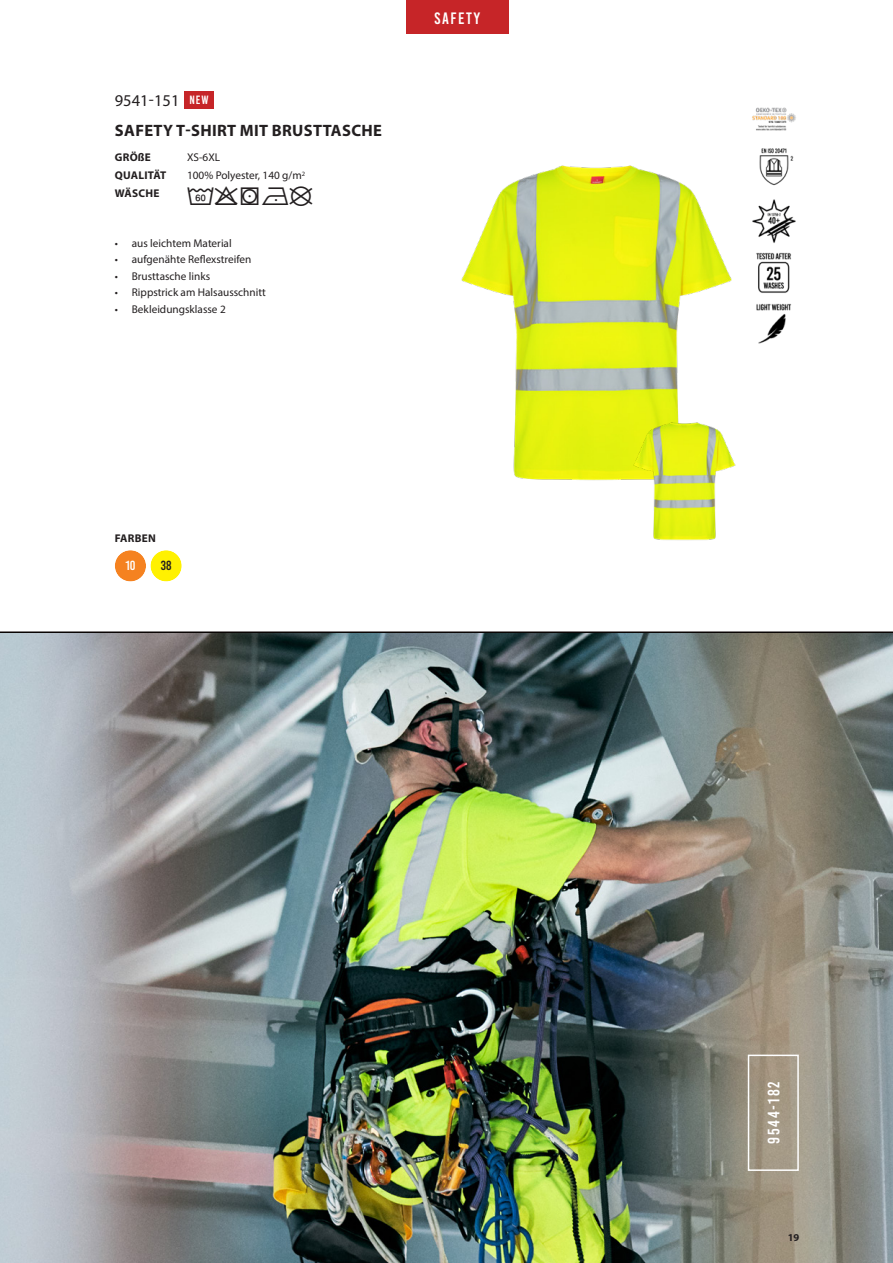
<style>
.page{position:relative;width:893px;height:1263px;background:#fff}
.page>*{position:absolute;margin:0;border:0;box-sizing:border-box;transform-origin:0 0}
.Vaskesymboler{font:27px "ginetex symbols";color:#231f20}
.produkt_overskrift{font:700 16.5px "Myriad Pro";letter-spacing:.02em;color:#231f20}
.t1{font:16.5px "Bebas Kai";letter-spacing:.1em;color:#fff}
.produktnr{font:16.5px "Myriad Pro";color:#231f20}
.t2{font:13.2px "Bebas Kai";color:#fff}
.t3{font:13.2px "Bebas Kai";color:#231f20}
.t4{font:12px "Bebas Kai";color:#fff}
.produkt_info{font:11.25px "Myriad Pro";color:#231f20}
.produkt_info-2{font:700 11.25px "Myriad Pro";letter-spacing:.02em;color:#231f20}
.produkt_brødtekst{font:700 11.25px "Myriad Pro";letter-spacing:.02em;color:#231f20}
.t5{font:700 10.5px "Myriad Pro";color:#231f20}
</style>
<div class="page">
<hr style="left:0;top:631px;width:893px;height:2px;background:#080302">
<img style="left:752px;top:107px;width:44px;height:136px">
<img style="left:756px;top:252px;width:35px;height:41px">
<div style="left:150px;top:550px;width:32px;height:31px;background:#fff101;border-radius:50%"></div>
<div style="left:115px;top:550px;width:31px;height:31px;background:#f58220;border-radius:50%"></div>
<img style="left:756px;top:303px;width:36px;height:41px">
<img style="left:461px;top:165px;width:271px;height:316px">
<img style="left:621px;top:416px;width:115px;height:125px">
<img style="left:0;top:633px;width:893px;height:630px">
<div style="left:748px;top:1054px;width:51px;height:117px;border:2px solid #fff"></div>
<div style="left:184px;top:91px;width:30px;height:17px;background:#c62528"></div>
<div style="left:406px;top:0;width:102px;height:34px;background:#c62528"></div>
<p class="produktnr" style="left:115px;top:90px;width:66px">9541-151</p>
<p class="t4" style="left:189px;top:94px;width:21px">NEW</p>
<p class="produkt_overskrift" style="left:115px;top:119px;width:269px">SAFETY T-SHIRT MIT BRUSTTASCHE</p>
<p class="produkt_info-2" style="left:115px;top:150px;width:37px">GRÖßE</p>
<p class="produkt_info" style="left:187px;top:151px;width:34px">XS-6XL</p>
<p class="produkt_info-2" style="left:115px;top:168px;width:53px">QUALITÄT</p>
<p class="produkt_info" style="left:187px;top:169px;width:120px">100% Polyester, 140 g/m<sup>2</sup></p>
<p class="produkt_info-2" style="left:115px;top:186px;width:46px">WÄSCHE</p>
<p class="Vaskesymboler" style="left:188px;top:185px;width:103px">✔□▲■</p>
<p class="produkt_info" style="left:115px;top:236px;width:118px">• aus leichtem Material</p>
<p class="produkt_info" style="left:115px;top:253px;width:138px">• aufgenähte Reflexstreifen</p>
<p class="produkt_info" style="left:115px;top:269px;width:97px">• Brusttasche links</p>
<p class="produkt_info" style="left:115px;top:286px;width:153px">• Rippstrick am Halsausschnitt</p>
<p class="produkt_info" style="left:115px;top:302px;width:112px">• Bekleidungsklasse 2</p>
<h2 class="t1" style="left:434px;top:9px;width:47px">SAFETY</h2>
<p class="produkt_brødtekst" style="left:115px;top:530px;width:42px">FARBEN</p>
<p class="t2" style="left:125px;top:559px;width:12px">10</p>
<p class="t3" style="left:161px;top:559px;width:12px">38</p>
<p class="t1" style="left:765px;top:1144px;width:64px;rotate:-90deg">9544-182</p>
<p class="t5" style="left:788px;top:1231px;width:13px">19</p>
</div>
